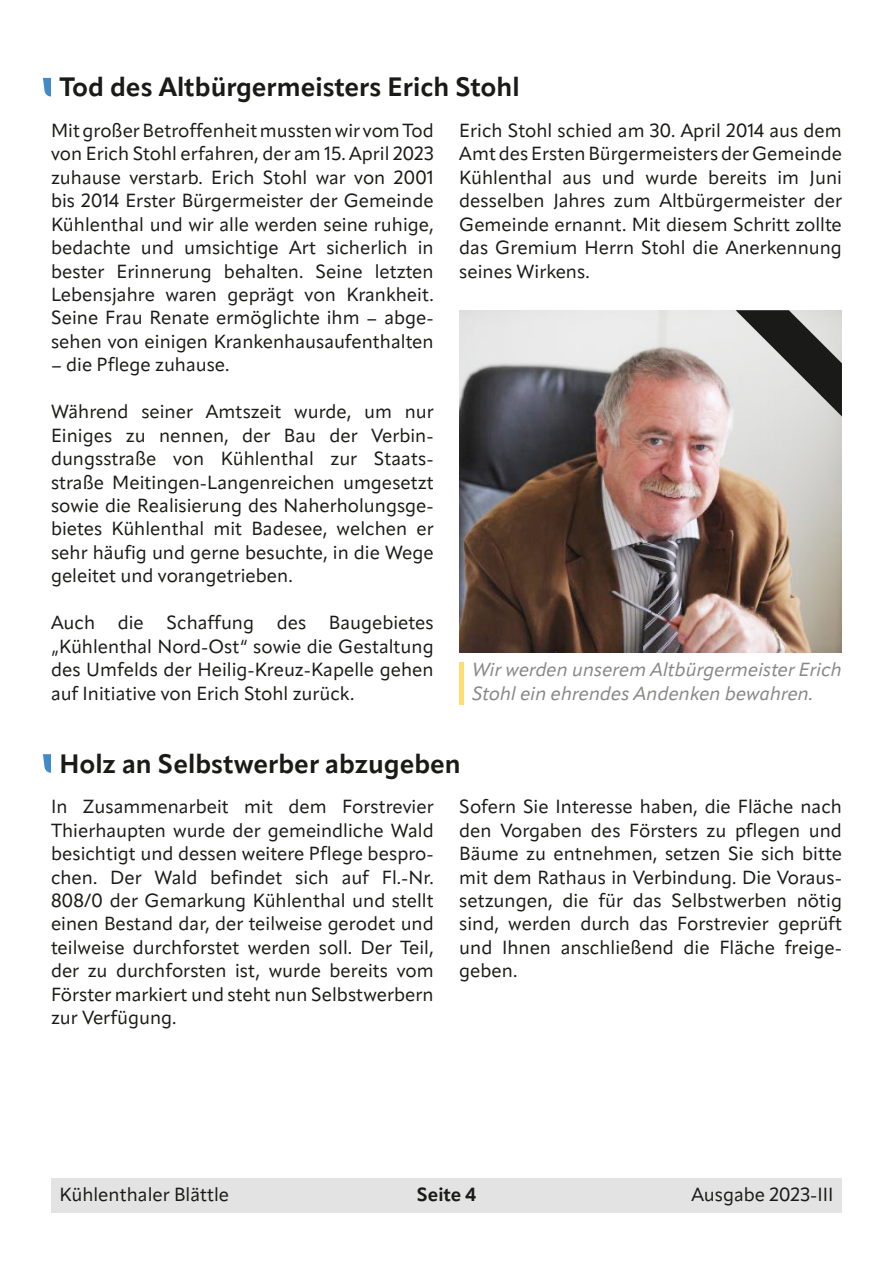
<style>
.page{position:relative;width:893px;height:1263px;background:#fff}
.page>*{position:absolute;margin:0;border:0;box-sizing:border-box;transform-origin:0 0}
.Überschrift_Beitrag{font:700 26.25px "Apparat";color:#1a1a18}
.t1{font:18.75px/23.4px "Apparat";color:#1a1a18;text-align:justify}
.Bildunterschrift{font:italic 18.75px/23.4px "Apparat";color:#878786}
.t2{font:700 18.75px "Apparat";color:#1a1a18}
</style>
<div class="page">
<div style="left:51px;top:1178px;width:791px;height:34px;background:#e3e3e3"></div>
<hr style="left:459px;top:662px;width:4px;height:42px;background:#ffdd72">
<img style="left:459px;top:310px;width:383px;height:343px">
<svg style="left:43px;top:78px;width:8px;height:18px"></svg>
<svg style="left:43px;top:754px;width:8px;height:19px"></svg>
<svg style="left:736px;top:310px;width:106px;height:106px;background:#969695"></svg>
<p class="Überschrift_Beitrag" style="left:60px;top:71px;width:462px">Tod des Altbürgermeisters Erich Stohl</p>
<p class="t1" style="left:51px;top:119px;width:384px">Mit großer Betroffenheit mussten wir vom Tod von Erich Stohl erfahren, der am 15. April 2023 zuhause verstarb. Erich Stohl war von 2001 bis 2014 Erster Bürgermeister der Gemeinde Kühlenthal und wir alle werden seine ruhige, bedachte und umsichtige Art sicherlich in bester Erinnerung behalten. Seine letzten Lebensjahre waren geprägt von Krankheit.<br>Seine Frau Renate ermöglichte ihm – abge&shy;sehen von einigen Krankenhausaufenthalten</p>
<p class="t1" style="left:51px;top:353px;width:180px">– die Pflege zuhause.</p>
<p class="t1" style="left:51px;top:400px;width:384px">Während seiner Amtszeit wurde, um nur Einiges zu nennen, der Bau der Verbin&shy;dungsstraße von Kühlenthal zur Staats&shy;straße Meitingen-Langenreichen umgesetzt sowie die Realisierung des Naherholungsge&shy;bietes Kühlenthal mit Badesee, welchen er sehr häufig und gerne besuchte, in die Wege geleitet und vorangetrieben.</p>
<p class="t1" style="left:51px;top:611px;width:384px">Auch die Schaffung des Baugebietes „Kühlenthal Nord-Ost“ sowie die Gestaltung des Umfelds der Heilig-Kreuz-Kapelle gehen auf Initiative von Erich Stohl zurück.</p>
<p class="t1" style="left:459px;top:119px;width:384px">Erich Stohl schied am 30. April 2014 aus dem Amt des Ersten Bürgermeisters der Gemeinde Kühlenthal aus und wurde bereits im Juni desselben Jahres zum Altbürgermeister der Gemeinde ernannt. Mit diesem Schritt zollte das Gremium Herrn Stohl die Anerkennung seines Wirkens.</p>
<p class="Bildunterschrift" style="left:472px;top:658px;width:371px">Wir werden unserem Altbürgermeister Erich<br>Stohl ein ehrendes Andenken bewahren.</p>
<p class="Überschrift_Beitrag" style="left:60px;top:747px;width:403px">Holz an Selbstwerber abzugeben</p>
<p class="t1" style="left:51px;top:795px;width:384px">In Zusammenarbeit mit dem Forstrevier Thierhaupten wurde der gemeindliche Wald besichtigt und dessen weitere Pflege bespro&shy;chen. Der Wald befindet sich auf Fl.-Nr.<br>808/0 der Gemarkung Kühlenthal und stellt einen Bestand dar, der teilweise gerodet und teilweise durchforstet werden soll. Der Teil, der zu durchforsten ist, wurde bereits vom Förster markiert und steht nun Selbstwerbern zur Verfügung.</p>
<p class="t1" style="left:459px;top:795px;width:384px">Sofern Sie Interesse haben, die Fläche nach den Vorgaben des Försters zu pflegen und Bäume zu entnehmen, setzen Sie sich bitte mit dem Rathaus in Verbindung. Die Voraus&shy;setzungen, die für das Selbstwerben nötig sind, werden durch das Forstrevier geprüft und Ihnen anschließend die Fläche freige&shy;geben.</p>
<p class="t1" style="left:60px;top:1183px;width:171px">Kühlenthaler Blättle</p>
<p class="t2" style="left:417px;top:1183px;width:61px">Seite 4</p>
<p class="t1" style="left:691px;top:1183px;width:144px">Ausgabe 2023-III</p>
</div>
